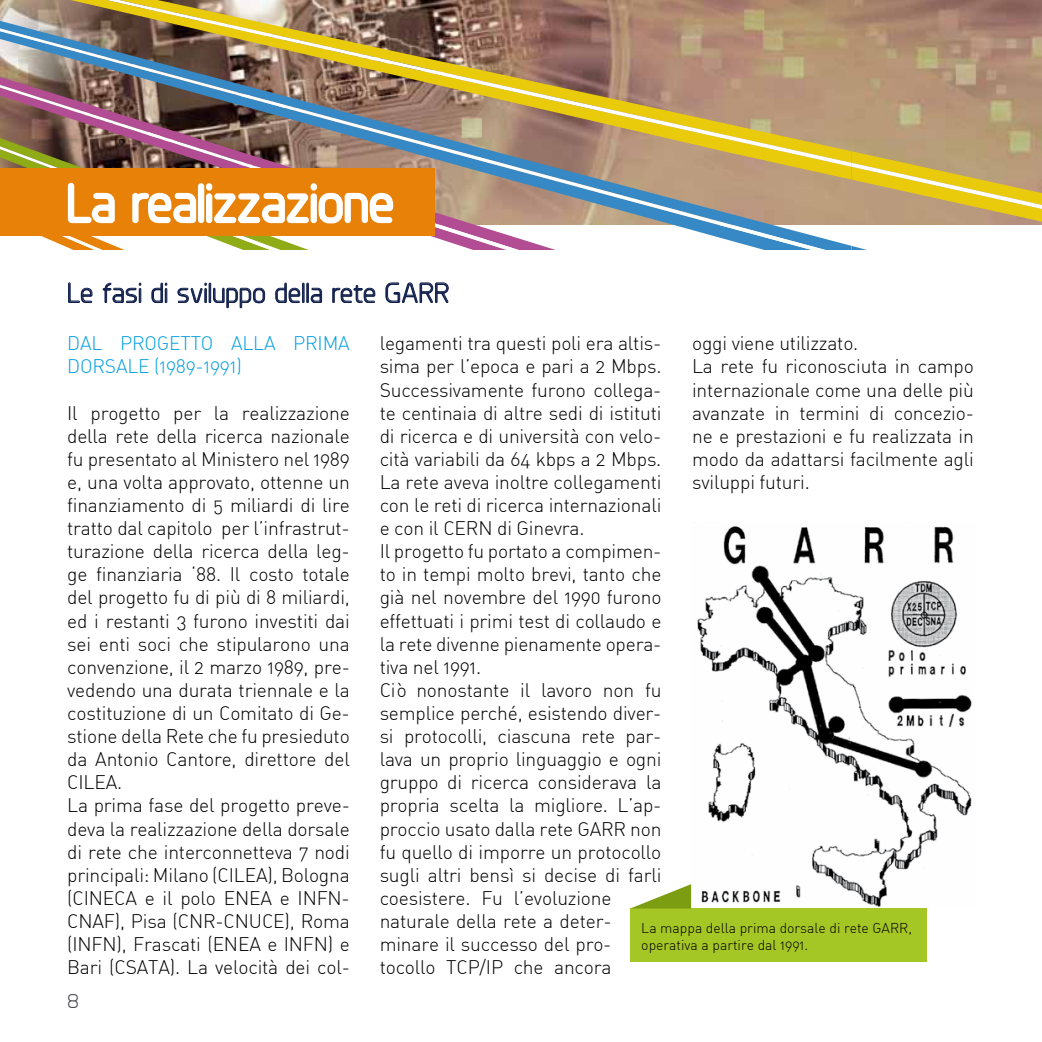
<style>
.page{position:relative;width:1042px;height:1042px;background:#fff}
.page>*{position:absolute;margin:0;border:0;box-sizing:border-box;transform-origin:0 0}
.t1{font:28px "Planer";color:#101f4b}
.t2{font:21px "Planer";color:#494a52}
.t3{font:300 19.25px/23.1px "DIN Alternate";letter-spacing:-.01em;color:#000}
.t4{font:300 19.25px/23.1px "DIN Alternate";letter-spacing:-.01em;color:#009ee0}
.t5{font:300 14px/16.8px "DIN Alternate";color:#000}
</style>
<div class="page">
<img style="left:851px;top:0;width:191px;height:151px">
<svg style="left:851px;top:151px;width:191px;height:99px"></svg>
<svg style="left:0;top:0;width:851px;height:35px;background:#a28766"></svg>
<img style="left:0;top:35px;width:851px;height:63px">
<svg style="left:0;top:98px;width:851px;height:24px;background:#9a8268"></svg>
<svg style="left:0;top:122px;width:851px;height:50px;background:#9d886d"></svg>
<svg style="left:0;top:172px;width:851px;height:78px"></svg>
<svg style="left:68px;top:282px;width:25px;height:21px"></svg>
<svg style="left:102px;top:282px;width:39px;height:21px"></svg>
<svg style="left:151px;top:282px;width:16px;height:21px"></svg>
<svg style="left:177px;top:283px;width:30px;height:20px"></svg>
<div style="left:209px;top:283px;width:2px;height:20px;border:1px solid #101f4b"></div>
<svg style="left:213px;top:287px;width:52px;height:21px"></svg>
<svg style="left:275px;top:282px;width:26px;height:21px"></svg>
<div style="left:302px;top:283px;width:2px;height:20px;border:1px solid #101f4b"></div>
<div style="left:306px;top:283px;width:3px;height:20px;border:1px solid #101f4b"></div>
<svg style="left:310px;top:287px;width:12px;height:16px"></svg>
<svg style="left:332px;top:285px;width:44px;height:18px"></svg>
<svg style="left:385px;top:282px;width:64px;height:21px"></svg>
<div style="left:0;top:168px;width:434px;height:67px;background:#e78108"></div>
<svg style="left:67px;top:182px;width:48px;height:42px"></svg>
<svg style="left:132px;top:191px;width:66px;height:33px"></svg>
<div style="left:198px;top:183px;width:6px;height:40px;border:4px solid #fff"></div>
<div style="left:206px;top:193px;width:6px;height:30px;border:4px solid #fff"></div>
<div style="left:206px;top:183px;width:6px;height:8px;border:4px solid #fff"></div>
<svg style="left:212px;top:192px;width:99px;height:32px"></svg>
<div style="left:311px;top:193px;width:6px;height:30px;border:4px solid #fff"></div>
<div style="left:311px;top:183px;width:6px;height:8px;border:4px solid #fff"></div>
<svg style="left:318px;top:192px;width:76px;height:32px"></svg>
<img style="left:697px;top:526px;width:275px;height:380px">
<div style="left:630px;top:908px;width:297px;height:54px;background:#a5c725"></div>
<svg style="left:631px;top:884px;width:60px;height:24px"></svg>
<h1 class="t1" style="left:67px;top:276px;width:384px">Le fasi di sviluppo della rete GARR</h1>
<p class="t4" style="left:67px;top:332px;width:284px">DAL PROGETTO ALLA PRIMA<br>DORSALE (1989-1991)</p>
<p class="t3" style="left:67px;top:401px;width:284px">Il progetto per la realizzazione della rete della ricerca nazionale fu presentato al Ministero nel 1989 e, una volta approvato, ottenne un finanziamento di 5 miliardi di lire tratto dal capitolo per l’infrastrut&shy;turazione della ricerca della leg&shy;ge finanziaria ‘88. Il costo totale del progetto fu di più di 8 miliardi, ed i restanti 3 furono investiti dai sei enti soci che stipularono una convenzione, il 2 marzo 1989, pre&shy;vedendo una durata triennale e la costituzione di un Comitato di Ge&shy;stione della Rete che fu presieduto da Antonio Cantore, direttore del CILEA.<br>La prima fase del progetto preve&shy;deva la realizzazione della dorsale di rete che interconnetteva 7 nodi principali: Milano (CILEA), Bologna (CINECA e il polo ENEA e INFN-CNAF), Pisa (CNR-CNUCE), Roma (INFN), Frascati (ENEA e INFN) e Bari (CSATA). La velocità dei col-</p>
<p class="t3" style="left:380px;top:332px;width:283px">legamenti tra questi poli era altis&shy;sima per l’epoca e pari a 2 Mbps.<br>Successivamente furono collega&shy;te centinaia di altre sedi di istituti di ricerca e di università con velo&shy;cità variabili da 64 kbps a 2 Mbps.<br>La rete aveva inoltre collegamenti con le reti di ricerca internazionali e con il CERN di Ginevra.<br>Il progetto fu portato a compimen&shy;to in tempi molto brevi, tanto che già nel novembre del 1990 furono effettuati i primi test di collaudo e la rete divenne pienamente opera&shy;tiva nel 1991.<br>Ciò nonostante il lavoro non fu semplice perché, esistendo diver&shy;si protocolli, ciascuna rete par&shy;lava un proprio linguaggio e ogni gruppo di ricerca considerava la propria scelta la migliore. L’ap&shy;proccio usato dalla rete GARR non fu quello di imporre un protocollo sugli altri bensì si decise di farli coesistere. Fu l’evoluzione naturale della rete a deter&shy;minare il successo del pro&shy;tocollo TCP/IP che ancora</p>
<p class="t3" style="left:692px;top:332px;width:283px">oggi viene utilizzato.<br>La rete fu riconosciuta in campo internazionale come una delle più avanzate in termini di concezio&shy;ne e prestazioni e fu realizzata in modo da adattarsi facilmente agli sviluppi futuri.</p>
<p class="t5" style="left:641px;top:919px;width:272px">La mappa della prima dorsale di rete GARR, operativa a partire dal 1991.</p>
<p class="t2" style="left:67px;top:989px;width:13px">8</p>
</div>
